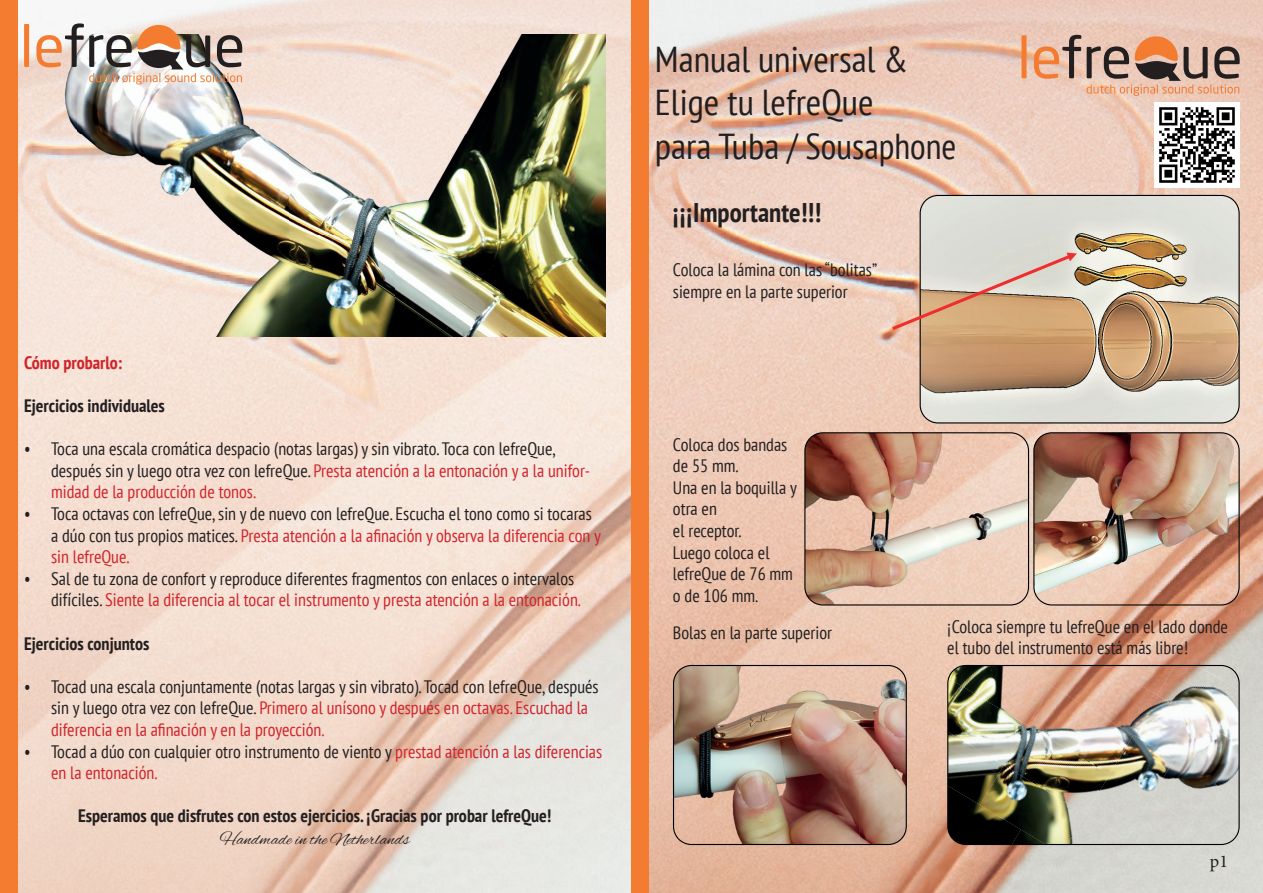
<style>
.page{position:relative;width:1263px;height:893px;background:#fff}
.page>*{position:absolute;margin:0;border:0;box-sizing:border-box;transform-origin:0 0}
.t1{font:condensed 36px/43.2px "PT Sans";color:#231f20;scale:1.04 1}
.t2{font:700 condensed 27px "PT Sans";color:#231f20}
.t3{font:condensed 18px/21.6px "PT Sans";color:#231f20}
.t4{font:700 condensed 18px "PT Sans";color:#231f20}
.t5{font:18px "Alex Brush";color:#231f20}
.t6{font:700 condensed 18px "PT Sans";color:#d1232a}
.t7{font:18px "Minion Pro";color:#231f20}
.s1{color:#d1232a}
</style>
<div class="page">
<img style="left:17px;top:0;width:1246px;height:893px">
<img style="left:24px;top:34px;width:581px;height:302px">
<div style="left:24px;top:24px;width:5px;height:43px;background:#f47c30"></div>
<img style="left:36px;top:23px;width:206px;height:62px">
<img style="left:673px;top:665px;width:234px;height:180px">
<img style="left:947px;top:665px;width:293px;height:180px">
<svg style="left:920px;top:195px;width:320px;height:228px;background:#ccbba5"></svg>
<img style="left:804px;top:432px;width:436px;height:173px">
<svg style="left:892px;top:253px;width:185px;height:77px;background:#d7baa2"></svg>
<div style="left:1021px;top:35px;width:5px;height:43px;background:#f47c30"></div>
<svg style="left:1034px;top:35px;width:47px;height:44px;background:#d1a187"></svg>
<svg style="left:1087px;top:36px;width:153px;height:60px;background:#c19a86"></svg>
<img style="left:1154px;top:102px;width:86px;height:85px">
<div style="left:0;top:0;width:17px;height:893px;background:#f47c30"></div>
<div style="left:631px;top:0;width:17px;height:893px;background:#f47c30"></div>
<p class="t6" style="left:24px;top:351px;width:100px">Cómo probarlo:</p>
<p class="t4" style="left:24px;top:394px;width:142px">Ejercicios individuales</p>
<p class="t3" style="left:51px;top:438px;width:541px;text-indent:-27px">• Toca una escala cromática despacio (notas largas) y sin vibrato. Toca con lefreQue, después sin y luego otra vez con lefreQue. <span class="s1">Presta atención a la entonación y a la unifor&shy;midad de la producción de tonos.</span></p>
<p class="t3" style="left:51px;top:502px;width:551px;text-indent:-27px">• Toca octavas con lefreQue, sin y de nuevo con lefreQue. Escucha el tono como si tocaras a dúo con tus propios matices. <span class="s1">Presta atención a la afinación y observa la diferencia con y sin lefreQue.</span></p>
<p class="t3" style="left:51px;top:567px;width:531px;text-indent:-27px">• Sal de tu zona de confort y reproduce diferentes fragmentos con enlaces o intervalos difíciles. <span class="s1">Siente la diferencia al tocar el instrumento y presta atención a la entonación.</span></p>
<p class="t4" style="left:24px;top:631px;width:127px">Ejercicios conjuntos</p>
<p class="t3" style="left:51px;top:675px;width:549px;text-indent:-27px">• Tocad una escala conjuntamente (notas largas y sin vibrato). Tocad con lefreQue, después sin y luego otra vez con lefreQue. <span class="s1">Primero al unísono y después en octavas. Escuchad la diferencia en la afinación y en la proyección.</span></p>
<p class="t3" style="left:51px;top:740px;width:553px;text-indent:-27px">• Tocad a dúo con cualquier otro instrumento de viento y <span class="s1">prestad atención a las diferencias en la entonación.</span></p>
<p class="t4" style="left:78px;top:804px;width:475px">Esperamos que disfrutes con estos ejercicios. ¡Gracias por probar lefreQue!</p>
<p class="t5" style="left:220px;top:829px;width:191px">Handmade in the Netherlands</p>
<h1 class="t1" style="left:655px;top:37px;width:291px">Manual universal &amp;<br>Elige tu lefreQue<br>para Tuba / Sousaphone</h1>
<h2 class="t2" style="left:673px;top:195px;width:150px">¡¡¡Importante!!!</h2>
<p class="t3" style="left:673px;top:259px;width:206px">Coloca la lámina con las “bolitas” siempre en la parte superior</p>
<p class="t3" style="left:673px;top:433px;width:125px">Coloca dos bandas de 55 mm.<br>Una en la boquilla y otra en<br>el receptor.<br>Luego coloca el lefreQue de 76 mm o de 106 mm.</p>
<p class="t3" style="left:673px;top:622px;width:161px">Bolas en la parte superior</p>
<p class="t3" style="left:947px;top:615px;width:282px">¡Coloca siempre tu lefreQue en el lado donde el tubo del instrumento está más libre!</p>
<p class="t7" style="left:1210px;top:849px;width:20px">p1</p>
</div>
